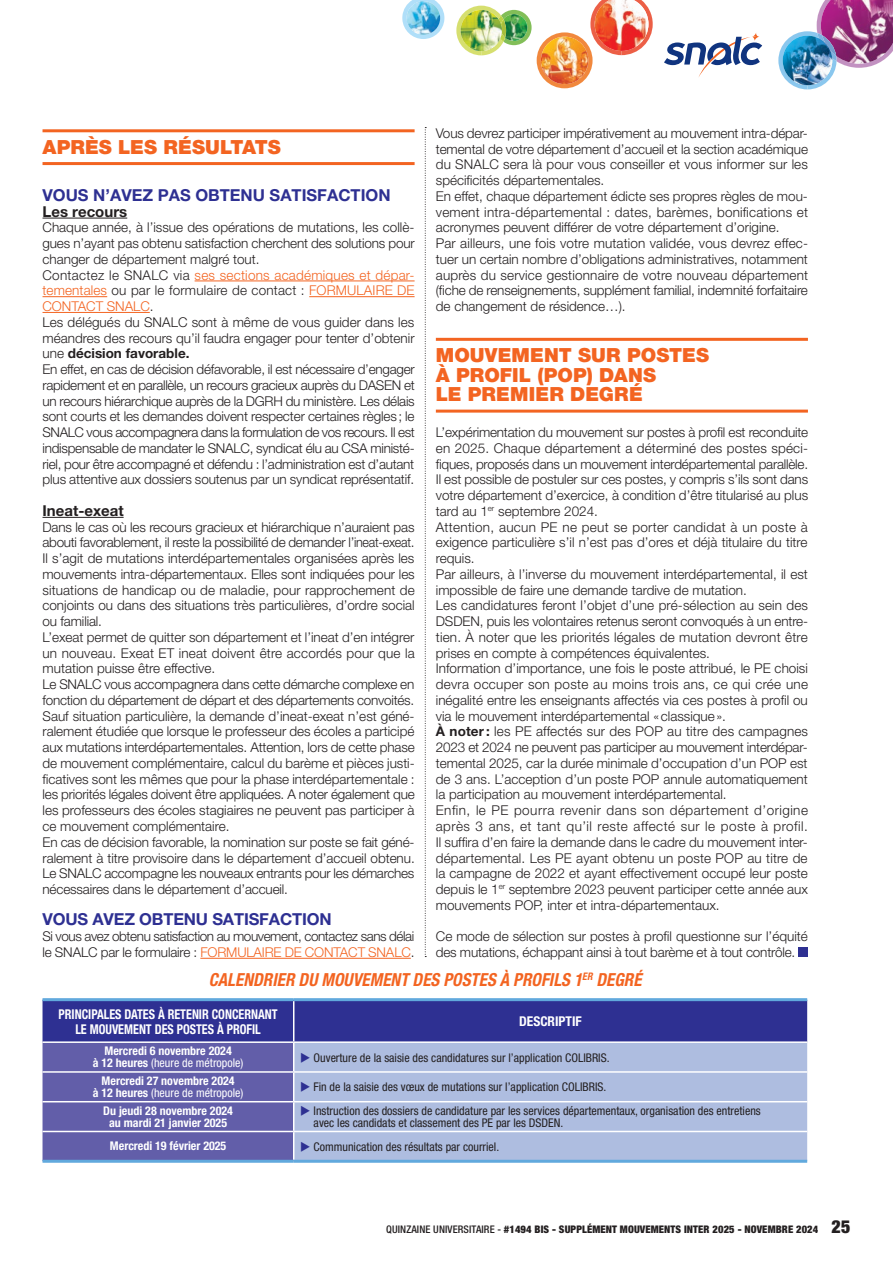
<style>
.page{position:relative;width:893px;height:1263px;background:#fff}
.page>*{position:absolute;margin:0;border:0;box-sizing:border-box;transform-origin:0 0}
.t1{font:900 19.5px/19.5px "Helvetica Neue LT Pro";letter-spacing:.005em;color:#f36421}
.t2{font:italic 700 condensed 18px "Helvetica Neue LT Pro";letter-spacing:.005em;color:#f36421;scale:.94 1}
.t3{font:700 16.5px "Helvetica Neue LT Pro";color:#2e3092}
.t4{font:700 15px "Helvetica Neue LT Pro";color:#231f20}
.t5{font:300 13.5px/15.8px "Helvetica Neue LT Pro";color:#231f20}
.t6{font:300 13.5px/15.8px "Helvetica Neue LT Pro";letter-spacing:-.03em;color:#231f20}
.t7{font:700 condensed 13.5px/15px "Helvetica Neue LT Pro";color:#fff;text-align:center;scale:.9 1}
.t8{font:700 condensed 13.5px "Helvetica Neue LT Pro";color:#fff}
.t9{font:condensed 12px/12px "Helvetica Neue LT Pro";color:#231f20}
.t10{font:700 condensed 12px/12px "Helvetica Neue LT Pro";color:#fff;text-align:center}
.t11{font:900 condensed 10.5px "Helvetica Neue LT Pro";letter-spacing:.01em;color:#231f20}
.s1{font-weight:700}
.s2{color:#f36421}
.s3{font-weight:400}
.s4{color:#2e3092}
.s5{font-weight:500}
.s6{font-size:18px}
</style>
<div class="page">
<hr style="left:43px;top:129px;width:372px;height:3px;background:#f36421">
<hr style="left:43px;top:162px;width:372px;height:3px;background:#f36421">
<hr style="left:43px;top:218px;width:84px;height:1px;background:#231f20">
<hr style="left:195px;top:281px;width:220px;height:1px;background:#f36421">
<hr style="left:43px;top:296px;width:64px;height:1px;background:#f36421">
<hr style="left:309px;top:296px;width:106px;height:1px;background:#f36421">
<hr style="left:43px;top:312px;width:107px;height:1px;background:#f36421">
<hr style="left:43px;top:517px;width:81px;height:1px;background:#231f20">
<hr style="left:200px;top:958px;width:211px;height:1px;background:#f36421">
<svg style="left:425px;top:127px;width:1px;height:830px"></svg>
<hr style="left:436px;top:338px;width:372px;height:3px;background:#f36421">
<hr style="left:436px;top:410px;width:372px;height:3px;background:#f36421">
<div style="left:798px;top:948px;width:10px;height:9px;background:#2e3092"></div>
<svg style="left:43px;top:1001px;width:764px;height:159px;background:#7f85c0"></svg>
<hr style="left:43px;top:1160px;width:251px;height:3px;background:#61a9dd">
<hr style="left:294px;top:1160px;width:513px;height:3px;background:#61a9dd">
<hr style="left:43px;top:998px;width:251px;height:3px;background:#61a9dd">
<hr style="left:294px;top:998px;width:513px;height:3px;background:#61a9dd">
<hr style="left:293px;top:1001px;width:1px;height:40px;background:#fff">
<svg style="left:778px;top:0;width:115px;height:89px"></svg>
<img style="left:822px;top:35px;width:14px;height:21px">
<img style="left:783px;top:36px;width:49px;height:49px;border-radius:25px">
<img style="left:456px;top:0;width:197px;height:88px">
<img style="left:501px;top:19px;width:5px;height:19px">
<img style="left:461px;top:10px;width:41px;height:41px;border-radius:21px">
<svg style="left:402px;top:0;width:42px;height:39px"></svg>
<img style="left:407px;top:1px;width:33px;height:34px;border-radius:17px">
<svg style="left:664px;top:33px;width:98px;height:44px"></svg>
<p class="t5" style="left:436px;top:125px;width:374px">Vous devrez participer impérativement au mouvement intra-dépar&shy;temental de votre département d’accueil et la section académique du SNALC sera là pour vous conseiller et vous informer sur les spécificités départementales.<br>En effet, chaque département édicte ses propres règles de mou&shy;vement intra-départemental : dates, barèmes, bonifications et acronymes peuvent différer de votre département d’origine.<br>Par ailleurs, une fois votre mutation validée, vous devrez effec&shy;tuer un certain nombre d’obligations administratives, notamment auprès du service gestionnaire de votre nouveau département (fiche de renseignements, supplément familial, indemnité forfaitaire de changement de résidence…).</p>
<h1 class="t1" style="left:436px;top:345px;width:275px">MOUVEMENT SUR POSTES<br>À PROFIL (POP) DANS<br>LE PREMIER DEGRÉ</h1>
<p class="t5" style="left:436px;top:424px;width:374px">L’expérimentation du mouvement sur postes à profil est reconduite en 2025. Chaque département a déterminé des postes spéci&shy;fiques, proposés dans un mouvement interdépartemental parallèle.<br>Il est possible de postuler sur ces postes, y compris s’ils sont dans votre département d’exercice, à condition d’être titularisé au plus tard au 1<sup>er</sup> septembre 2024.<br>Attention, aucun PE ne peut se porter candidat à un poste à exigence particulière s’il n’est pas d’ores et déjà titulaire du titre requis.<br>Par ailleurs, à l’inverse du mouvement interdépartemental, il est impossible de faire une demande tardive de mutation.<br>Les candidatures feront l’objet d’une pré-sélection au sein des DSDEN, puis les volontaires retenus seront convoqués à un entre&shy;tien. À noter que les priorités légales de mutation devront être prises en compte à compétences équivalentes.<br>Information d’importance, une fois le poste attribué, le PE choisi devra occuper son poste au moins trois ans, ce qui crée une inégalité entre les enseignants affectés via ces postes à profil ou via le mouvement interdépartemental «classique».<br><span class="s1">À noter:</span> les PE affectés sur des POP au titre des campagnes 2023 et 2024 ne peuvent pas participer au mouvement interdépar&shy;temental 2025, car la durée minimale d’occupation d’un POP est de 3 ans. L’acception d’un poste POP annule automatiquement la participation au mouvement interdépartemental.<br>Enfin, le PE pourra revenir dans son département d’origine après 3 ans, et tant qu’il reste affecté sur le poste à profil.<br>Il suffira d’en faire la demande dans le cadre du mouvement inter&shy;départemental. Les PE ayant obtenu un poste POP au titre de la campagne de 2022 et ayant effectivement occupé leur poste depuis le 1<sup>er</sup> septembre 2023 peuvent participer cette année aux mouvements POP, inter et intra-départementaux.</p>
<p class="t5" style="left:436px;top:928px;width:374px">Ce mode de sélection sur postes à profil questionne sur l’équité des mutations, échappant ainsi à tout barème et à tout contrôle.</p>
<h1 class="t1" style="left:43px;top:137px;width:240px">APRÈS LES RÉSULTATS</h1>
<p class="t3" style="left:43px;top:185px;width:350px">VOUS N’AVEZ PAS OBTENU SATISFACTION</p>
<p class="t4" style="left:43px;top:202px;width:86px">Les recours</p>
<p class="t5" style="left:43px;top:219px;width:374px">Chaque année, à l’issue des opérations de mutations, les collè&shy;gues n’ayant pas obtenu satisfaction cherchent des solutions pour changer de département malgré tout.<br>Contactez le SNALC via <span class="s2">ses sections académiques et dépar&shy;tementales</span> ou par le formulaire de contact : <span class="s2">FORMULAIRE DE CONTACT SNALC</span>.<br>Les délégués du SNALC sont à même de vous guider dans les méandres des recours qu’il faudra engager pour tenter d’obtenir une <span class="s1">décision favorable.<br></span>En effet, en cas de décision défavorable, il est nécessaire d’engager rapidement et en parallèle, un recours gracieux auprès du DASEN et un recours hiérarchique auprès de la DGRH du ministère. Les délais sont courts et les demandes doivent respecter certaines règles; le SNALC vous accompagnera dans la formulation de vos recours. Il est indispensable de mandater le SNALC, syndicat élu au CSA ministé&shy;riel, pour être accompagné et défendu : l’administration est d’autant plus attentive aux dossiers soutenus par un syndicat représentatif.</p>
<p class="t4" style="left:43px;top:501px;width:83px">Ineat-exeat</p>
<p class="t5" style="left:43px;top:519px;width:374px">Dans le cas où les recours gracieux et hiérarchique n’auraient pas abouti favorablement, il reste la possibilité de demander l’ineat-exeat.<br>Il s’agit de mutations interdépartementales organisées après les mouvements intra-départementaux. Elles sont indiquées pour les situations de handicap ou de maladie, pour rapprochement de conjoints ou dans des situations très particulières, d’ordre social ou familial.<br>L’exeat permet de quitter son département et l’ineat d’en intégrer un nouveau. Exeat ET ineat doivent être accordés pour que la mutation puisse être effective.<br>Le SNALC vous accompagnera dans cette démarche complexe en fonction du département de départ et des départements convoités.<br>Sauf situation particulière, la demande d’ineat-exeat n’est géné&shy;ralement étudiée que lorsque le professeur des écoles a participé aux mutations interdépartementales. Attention, lors de cette phase de mouvement complémentaire, calcul du barème et pièces justi&shy;ficatives sont les mêmes que pour la phase interdépartementale : les priorités légales doivent être appliquées. A noter également que les professeurs des écoles stagiaires ne peuvent pas participer à ce mouvement complémentaire.<br>En cas de décision favorable, la nomination sur poste se fait géné&shy;ralement à titre provisoire dans le département d’accueil obtenu.<br>Le SNALC accompagne les nouveaux entrants pour les démarches nécessaires dans le département d’accueil.</p>
<p class="t3" style="left:43px;top:909px;width:291px">VOUS AVEZ OBTENU SATISFACTION</p>
<p class="t6" style="left:43px;top:928px;width:374px">Si vous avez obtenu satisfaction au mouvement, contactez sans délai le SNALC par le formulaire : <span class="s2">FORMULAIRE DE CONTACT SNALC</span>.</p>
<h2 class="t2" style="left:209px;top:969px;width:462px">CALENDRIER DU MOUVEMENT DES POSTES À PROFILS 1<sup>ER</sup> DEGRÉ</h2>
<p class="t7" style="left:59px;top:1006px;width:245px">PRINCIPALES DATES À RETENIR CONCERNANT<br>LE MOUVEMENT DES POSTES À PROFIL</p>
<p class="t8" style="left:519px;top:1013px;width:64px">DESCRIPTIF</p>
<p class="t10" style="left:93px;top:1045px;width:152px">Mercredi 6 novembre 2024<br>à 12 heures <span class="s3">(heure de métropole)</span></p>
<p class="t9" style="left:300px;top:1051px;width:311px"><span class="s4">◆</span> Ouverture de la saisie des candidatures sur l’application COLIBRIS.</p>
<p class="t10" style="left:93px;top:1075px;width:152px">Mercredi 27 novembre 2024<br>à 12 heures <span class="s3">(heure de métropole)</span></p>
<p class="t9" style="left:300px;top:1081px;width:308px"><span class="s4">◆</span> Fin de la saisie des vœux de mutations sur l’application COLIBRIS.</p>
<p class="t10" style="left:103px;top:1104px;width:131px">Du jeudi 28 novembre 2024 au mardi 21 janvier 2025</p>
<p class="t9" style="left:314px;top:1105px;width:449px;text-indent:-13px"><span class="s4">◆</span> Instruction des dossiers de candidature par les services départementaux, organisation des entretiens avec les candidats et classement des PE par les DSDEN.</p>
<p class="t10" style="left:110px;top:1140px;width:118px">Mercredi 19 février 2025</p>
<p class="t9" style="left:300px;top:1140px;width:201px"><span class="s4">◆</span> Communication des résultats par courriel.</p>
<p class="t11" style="left:386px;top:1223px;width:466px"><span class="s5">QUINZAINE UNIVERSITAIRE -</span> #1494 BIS - SUPPLÉMENT MOUVEMENTS INTER 2025 - NOVEMBRE 2024 <span class="s6">25</span></p>
</div>
